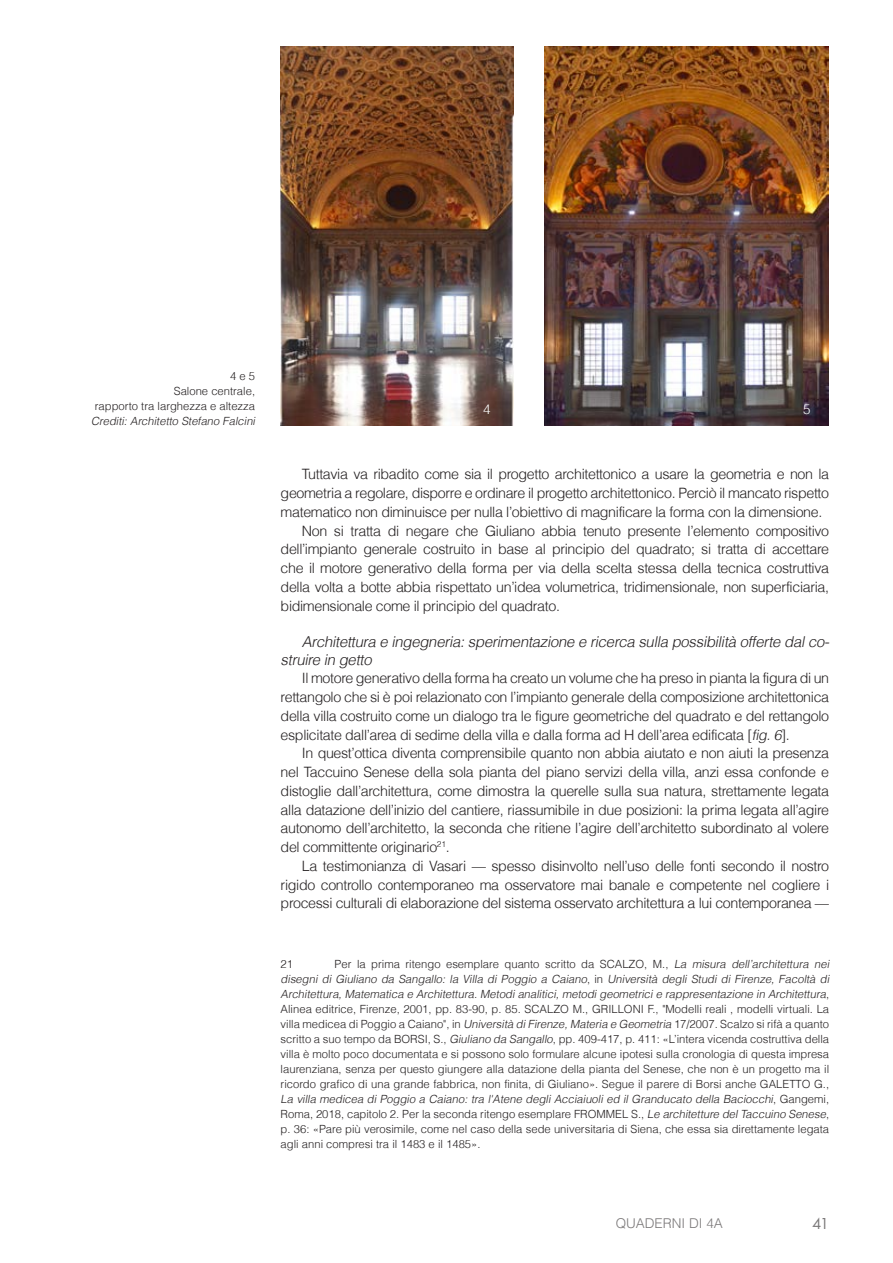
<style>
.page{position:relative;width:893px;height:1263px;background:#fff}
.page>*{position:absolute;margin:0;border:0;box-sizing:border-box;transform-origin:0 0}
.t1{font:16.5px "Futura PT";color:#231f20}
.t2{font:italic 300 15px/18px "Helvetica";color:#231f20}
.t3{font:300 14.25px/18.8px "Helvetica";letter-spacing:-.025em;color:#231f20;text-align:justify}
.t4{font:300 13.5px "Helvetica";color:#231f20}
.t5{font:300 13.5px "Helvetica";color:#fff}
.t6{font:300 11.25px/15px "Helvetica";color:#231f20}
.t7{font:italic 300 11.25px "Helvetica";color:#231f20}
.s1{font-style:italic}
</style>
<div class="page">
<img style="left:281px;top:47px;width:232px;height:379px">
<img style="left:544px;top:47px;width:284px;height:378px">
<p class="t6" style="left:95px;top:369px;width:162px;text-align:right">4 e 5<br>Salone centrale,<br>rapporto tra larghezza e altezza</p>
<p class="t7" style="left:91px;top:414px;width:168px">Crediti: Architetto Stefano Falcini</p>
<p class="t5" style="left:483px;top:400px;width:9px">4</p>
<p class="t5" style="left:803px;top:400px;width:9px">5</p>
<p class="t3" style="left:302px;top:465px;width:529px">Tuttavia va ribadito come sia il progetto architettonico a usare la geometria e non la</p>
<p class="t3" style="left:281px;top:484px;width:550px">geometria a regolare, disporre e ordinare il progetto architettonico. Perciò il mancato rispetto</p>
<p class="t3" style="left:281px;top:502px;width:543px">matematico non diminuisce per nulla l’obiettivo di magnificare la forma con la dimensione.</p>
<p class="t3" style="left:302px;top:521px;width:529px">Non si tratta di negare che Giuliano abbia tenuto presente l’elemento compositivo</p>
<p class="t3" style="left:281px;top:540px;width:550px">dell’impianto generale costruito in base al principio del quadrato; si tratta di accettare</p>
<p class="t3" style="left:281px;top:559px;width:550px">che il motore generativo della forma per via della scelta stessa della tecnica costruttiva</p>
<p class="t3" style="left:281px;top:577px;width:550px">della volta a botte abbia rispettato un’idea volumetrica, tridimensionale, non superficiaria,</p>
<p class="t3" style="left:281px;top:596px;width:281px">bidimensionale come il principio del quadrato.</p>
<p class="t2" style="left:281px;top:632px;width:553px;text-indent:21px">Architettura e ingegneria:sperimentazione e ricerca sulla possibilità offerte dalco&shy;struire in getto</p>
<p class="t3" style="left:281px;top:669px;width:550px;text-indent:21px">Il motore generativo della forma ha creato un volume che ha preso in pianta la figura di un rettangolo che si è poi relazionato con l’impianto generale della composizione architettonica della villa costruito come un dialogo tra le figure geometriche del quadrato e del rettangolo esplicitate dall’area di sedime della villa e dalla forma ad H dell’area edificata [<span class="s1">fig.6</span>].</p>
<p class="t3" style="left:281px;top:744px;width:550px;text-indent:21px">In quest’ottica diventa comprensibile quanto non abbia aiutato e non aiuti la presenza nel Taccuino Senese della sola pianta del piano servizi della villa, anzi essa confonde e distoglie dall’architettura, come dimostra la querelle sulla sua natura, strettamente legata alla datazione dell’inizio del cantiere, riassumibile in due posizioni: la prima legata all’agire autonomo dell’architetto, la seconda che ritiene l’agire dell’architetto subordinato al volere del committente originario<sup>21</sup>.</p>
<p class="t3" style="left:281px;top:856px;width:550px;text-indent:21px">La testimonianza di Vasari — spesso disinvolto nell’uso delle fonti secondo il nostro rigido controllo contemporaneo ma osservatore mai banale e competente nel cogliere i processi culturali di elaborazione del sistema osservato architettura a lui contemporanea —</p>
<p class="t6" style="left:281px;top:956px;width:552px;text-indent:54px">Per la prima ritengo esemplare quanto scritto da SCALZO, M., <span class="s1">La misura dell’architettura nei disegni di Giuliano da Sangallo: la Villa di Poggio a Caiano</span>, i n <span class="s1">Università degli Studi di Firenze, Facoltà di Architettura,Matematica e Architettura.Metodianalitici,metodigeometricie rappresentazione in Architettura</span>, Alinea editrice, Firenze, 2001, pp. 83-90, p. 85. SCALZO M., GRILLONI F., "Modelli reali , modelli virtuali. La villa medicea di Poggio a Caiano", in <span class="s1">Università diFirenze,Materia e Geometria</span> 17/2007. Scalzo si rifà a quanto scritto a suo tempo da BORSI, S., <span class="s1">Giuliano da Sangallo</span>, pp. 409-417, p. 411: «L’intera vicenda costruttiva della villa è molto poco documentata e si possono solo formulare alcune ipotesi sulla cronologia di questa impresa laurenziana, senza per questo giungere alla datazione della pianta del Senese, che non è un progetto ma il ricordo grafico di una grande fabbrica, non finita, di Giuliano». Segue il parere di Borsi anche GALETTO G., <span class="s1">La villa medicea di Poggio a Caiano: tra l'Atene degli Acciaiuoli ed il Granducato della Baciocchi</span>, G a n g e m i , Roma, 2018, capitolo 2. Per la seconda ritengo esemplare FROMMEL S., <span class="s1">Le architetture delTaccuino Senese</span>, p. 36: «Pare più verosimile, come nel caso della sede universitaria di Siena, che essa sia direttamente legata agli anni compresi tra il 1483 e il 1485».</p>
<p class="t6" style="left:281px;top:956px;width:14px">21</p>
<p class="t4" style="left:616px;top:1215px;width:109px">QUADERNI DI 4A</p>
<p class="t1" style="left:812px;top:1213px;width:19px">41</p>
</div>
